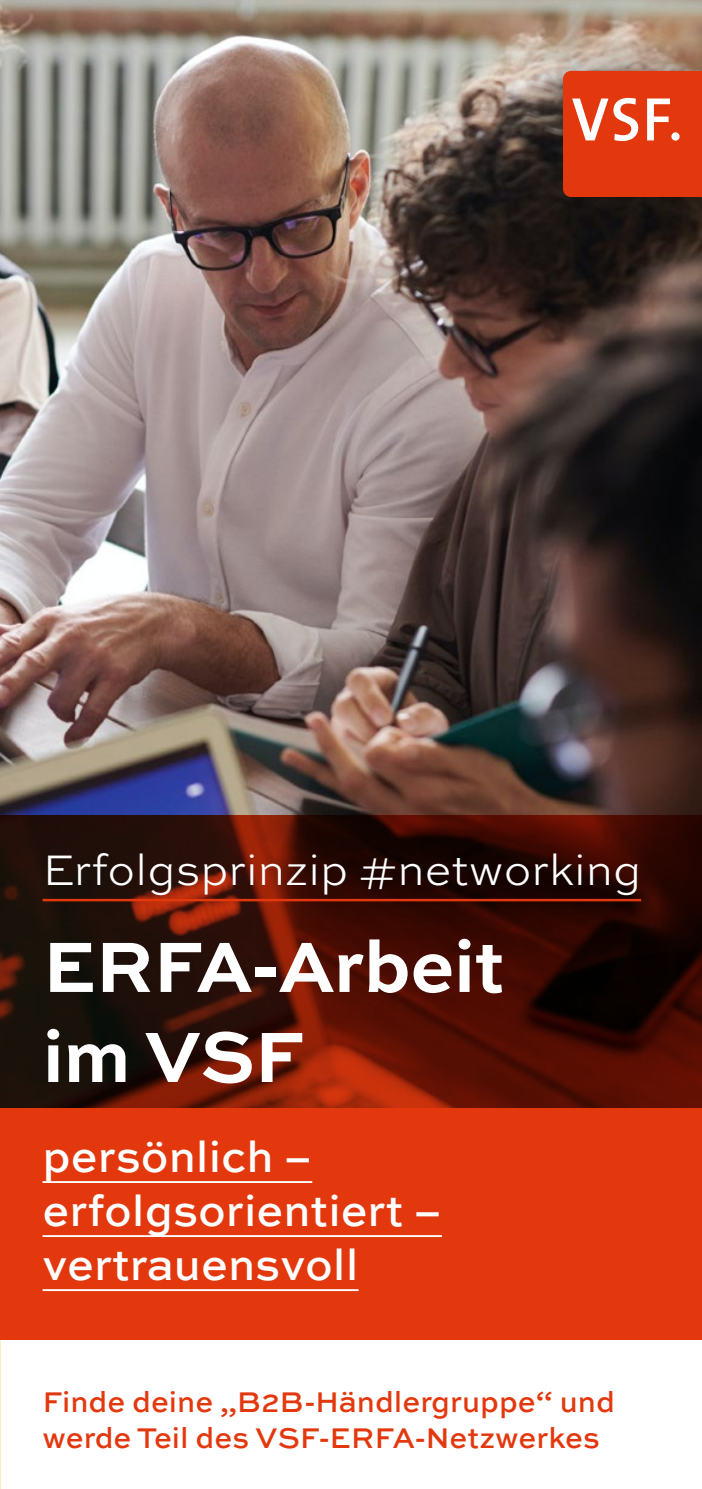
<style>
.page{position:relative;width:702px;height:1489px;background:#fff}
.page>*{position:absolute;margin:0;border:0;box-sizing:border-box;transform-origin:0 0}
.t1{font:700 75px/90px "Sweet Sans Pro";letter-spacing:-.01em;color:#fff}
.t2{font:500 45px/54px "Sweet Sans Pro";color:#fff}
.t3{font:300 45px "Sweet Sans Pro";color:#fff}
.t4{font:500 30px/36px "Sweet Sans Pro";color:#e3380e}
</style>
<div class="page">
<img style="left:0;top:0;width:702px;height:815px">
<svg style="left:0;top:815px;width:702px;height:298px;background:#400f04"></svg>
<div style="left:0;top:1113px;width:702px;height:226px;background:#e3380e"></div>
<hr style="left:43px;top:898px;width:598px;height:3px;background:#e3380e">
<hr style="left:43px;top:1180px;width:269px;height:2px;background:#fff">
<hr style="left:43px;top:1234px;width:399px;height:2px;background:#fff">
<hr style="left:43px;top:1288px;width:315px;height:2px;background:#fff">
<div style="left:518px;top:26px;width:184px;height:215px;background:#131413;opacity:.5"></div>
<svg style="left:563px;top:71px;width:139px;height:126px;background:#e54a24"></svg>
<h2 class="t3" style="left:43px;top:838px;width:600px">Erfolgsprinzip #networking</h2>
<h1 class="t1" style="left:43px;top:917px;width:463px">ERFA-Arbeit im VSF</h1>
<h2 class="t2" style="left:43px;top:1127px;width:401px">persönlich – erfolgsorientiert – vertrauensvoll</h2>
<p class="t4" style="left:43px;top:1381px;width:574px">Finde deine „B2B-Händlergruppe“ und werde Teil des VSF-ERFA-Netzwerkes</p>
</div>
